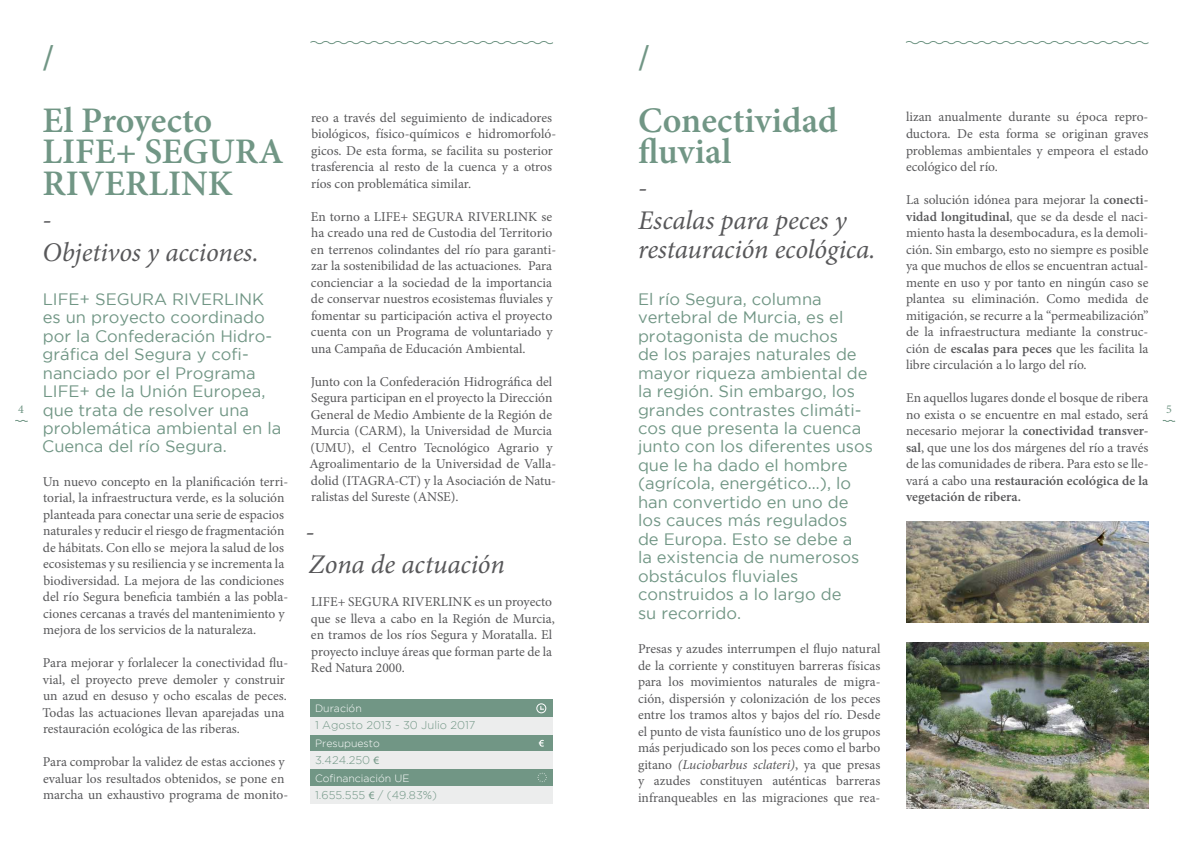
<style>
.page{position:relative;width:1191px;height:851px;background:#fff}
.page>*{position:absolute;margin:0;border:0;box-sizing:border-box;transform-origin:0 0}
.t1{font:600 36px/63px "Minion Pro";color:#719685}
.t2{font:italic 27px/28.5px "Minion Pro";letter-spacing:-.005em;color:#58585a}
.t3{font:27px "Minion Pro";color:#58585a}
.t4{font:16.5px/18.5px "Gotham";color:#719685}
.t5{font:13.5px/16.5px "Minion Pro";color:#58585a}
.t6{font:12px "Minion Pro";color:#719685}
.t7{font:300 11.25px "Gotham";color:#719685}
.t8{font:300 10.5px "Gotham";color:#fff}
.s1{font-weight:600}
.s2{font-style:italic}
.s3{font-family:"Myriad Pro";font-weight:400}
</style>
<div class="page">
<img style="left:906px;top:642px;width:242px;height:166px">
<svg style="left:310px;top:41px;width:243px;height:4px"></svg>
<svg style="left:905px;top:41px;width:244px;height:4px"></svg>
<div style="left:310px;top:699px;width:243px;height:17px;background:#719685"></div>
<div style="left:310px;top:734px;width:243px;height:17px;background:#719685"></div>
<div style="left:310px;top:768px;width:243px;height:17px;background:#719685"></div>
<div style="left:310px;top:716px;width:243px;height:18px;background:#eceded"></div>
<div style="left:310px;top:751px;width:243px;height:17px;background:#eceded"></div>
<div style="left:310px;top:785px;width:243px;height:18px;background:#eceded"></div>
<svg style="left:539px;top:739px;width:5px;height:7px"></svg>
<svg style="left:1162px;top:420px;width:13px;height:2px"></svg>
<svg style="left:15px;top:420px;width:13px;height:2px"></svg>
<div style="left:536px;top:703px;width:10px;height:10px;border:1px solid #fff;border-radius:50%"></div>
<svg style="left:537px;top:772px;width:10px;height:10px"></svg>
<img style="left:906px;top:521px;width:242px;height:101px">
<h1 class="t1" style="left:43px;top:25px;width:171px">/<br>El Proyecto</h1>
<h1 class="t1" style="left:43px;top:136px;width:242px;line-height:31.5px">LIFE+ SEGURA<br>RIVERLINK</h1>
<h2 class="t3" style="left:43px;top:201px;width:11px">-</h2>
<h2 class="t2" style="left:43px;top:238px;width:218px">Objetivos y acciones.</h2>
<h1 class="t1" style="left:638px;top:25px;width:201px">/<br>Conectividad</h1>
<h1 class="t1" style="left:638px;top:120px;width:95px">fluvial</h1>
<h2 class="t3" style="left:638px;top:169px;width:11px">-</h2>
<h2 class="t2" style="left:638px;top:206px;width:239px">Escalas para peces y restauración ecológica.</h2>
<p class="t5" style="left:906px;top:109px;width:244px;text-align:justify">lizan anualmente durante su época repro&shy;ductora. De esta forma se originan graves problemas ambientales y empeora el estado ecológico del río.</p>
<p class="t5" style="left:906px;top:191px;width:244px;text-align:justify">La solución idónea para mejorar la <span class="s1">conecti&shy;vidad longitudinal</span>, que se da desde el naci&shy;miento hasta la desembocadura, es la demoli&shy;ción. Sin embargo, esto no siempre es posible ya que muchos de ellos se encuentran actual&shy;mente en uso y por tanto en ningún caso se plantea su eliminación. Como medida de mitigación, se recurre a la “permeabilización” de la infraestructura mediante la construc&shy;ción de <span class="s1">escalas para peces</span> que les facilita la libre circulación a lo largo del río.</p>
<p class="t5" style="left:906px;top:389px;width:244px;text-align:justify">En aquellos lugares donde el bosque de ribera no exista o se encuentre en mal estado, será necesario mejorar la <span class="s1">conectividad transver&shy;sal</span>, que une los dos márgenes del río a través de las comunidades de ribera. Para esto se lle&shy;vará a cabo una <span class="s1">restauración ecológica de la vegetación de ribera.</span></p>
<p class="t5" style="left:311px;top:109px;width:247px">reo a través del seguimiento de indicadores biológicos, físico-químicos e hidromorfoló&shy;gicos. De esta forma, se facilita su posterior trasferencia al resto de la cuenca y a otros ríos con problemática similar.</p>
<p class="t5" style="left:311px;top:208px;width:247px">En torno a LIFE+ SEGURA RIVERLINK se ha creado una red de Custodia del Territorio en terrenos colindantes del río para garanti&shy;zar la sostenibilidad de las actuaciones. Para concienciar a la sociedad de la importancia de conservar nuestros ecosistemas fluviales y fomentar su participación activa el proyecto cuenta con un Programa de voluntariado y una Campaña de Educación Ambiental.</p>
<p class="t5" style="left:309px;top:373px;width:248px">Junto con la Confederación Hidrográfica del Segura participan en el proyecto la Dirección General de Medio Ambiente de la Región de Murcia (CARM), la Universidad de Murcia (UMU), el Centro Tecnológico Agrario y Agroalimentario de la Universidad de Valla&shy;dolid (ITAGRA-CT) y la Asociación de Natu&shy;ralistas del Sureste (ANSE).</p>
<h2 class="t3" style="left:306px;top:513px;width:11px">-</h2>
<h2 class="t2" style="left:309px;top:550px;width:197px">Zona de actuación</h2>
<p class="t5" style="left:311px;top:593px;width:245px">LIFE+ SEGURA RIVERLINK es un proyecto que se lleva a cabo en la Región de Murcia, en tramos de los ríos Segura y Moratalla. El proyecto incluye áreas que forman parte de la Red Natura 2000.</p>
<p class="t4" style="left:638px;top:289px;width:236px">El río Segura, columna vertebral de Murcia, es el protagonista de muchos<br>de los parajes naturales de mayor riqueza ambiental de la región. Sin embargo, los grandes contrastes climáti&shy;cos que presenta la cuenca junto con los diferentes usos que le ha dado el hombre (agrícola, energético…), lo han convertido en uno de los cauces más regulados<br>de Europa. Esto se debe a<br>la existencia de numerosos obstáculos fluviales construidos a lo largo de<br>su recorrido.</p>
<p class="t5" style="left:638px;top:640px;width:244px;text-align:justify">Presas y azudes interrumpen el flujo natural de la corriente y constituyen barreras físicas para los movimientos naturales de migra&shy;ción, dispersión y colonización de los peces entre los tramos altos y bajos del río. Desde el punto de vista faunístico uno de los grupos más perjudicado son los peces como el barbo gitano <span class="s2">(Luciobarbus sclateri)</span>, ya que presas y azudes constituyen auténticas barreras infranqueables en las migraciones que rea-</p>
<p class="t4" style="left:42px;top:289px;width:241px">LIFE+ SEGURA RIVERLINK es un proyecto coordinado por la Confederación Hidro&shy;gráfica del Segura y cofi&shy;nanciado por el Programa<br>LIFE+ de la Unión Europea, que trata de resolver una problemática ambiental en la<br>Cuenca del río Segura.</p>
<p class="t5" style="left:43px;top:473px;width:247px">Un nuevo concepto en la planificación terri&shy;torial, la infraestructura verde, es la solución planteada para conectar una serie de espacios naturales y reducir el riesgo de fragmentación de hábitats. Con ello se mejora la salud de los ecosistemas y su resiliencia y se incrementa la biodiversidad. La mejora de las condiciones del río Segura beneficia también a las pobla&shy;ciones cercanas a través del mantenimiento y mejora de los servicios de la naturaleza.</p>
<p class="t5" style="left:42px;top:654px;width:247px">Para mejorar y forlalecer la conectividad flu&shy;vial, el proyecto preve demoler y construir un azud en desuso y ocho escalas de peces.<br>Todas las actuaciones llevan aparejadas una restauración ecológica de las riberas.</p>
<p class="t5" style="left:43px;top:753px;width:247px">Para comprobar la validez de estas acciones y evaluar los resultados obtenidos, se pone en marcha un exhaustivo programa de monito-</p>
<p class="t6" style="left:18px;top:401px;width:7px">4</p>
<p class="t6" style="left:1166px;top:401px;width:7px">5</p>
<p class="t8" style="left:315px;top:702px;width:48px">Duración</p>
<p class="t7" style="left:315px;top:719px;width:162px">1 Agosto 2013 - 30 Julio 2017</p>
<p class="t7" style="left:315px;top:754px;width:66px">3.424.250 <span class="s3">€</span></p>
<p class="t7" style="left:315px;top:788px;width:123px">1.655.555 <span class="s3">€</span> / (49.83%)</p>
<p class="t8" style="left:315px;top:737px;width:66px">Presupuesto</p>
<p class="t8" style="left:315px;top:772px;width:96px">Cofinanciación UE</p>
</div>
